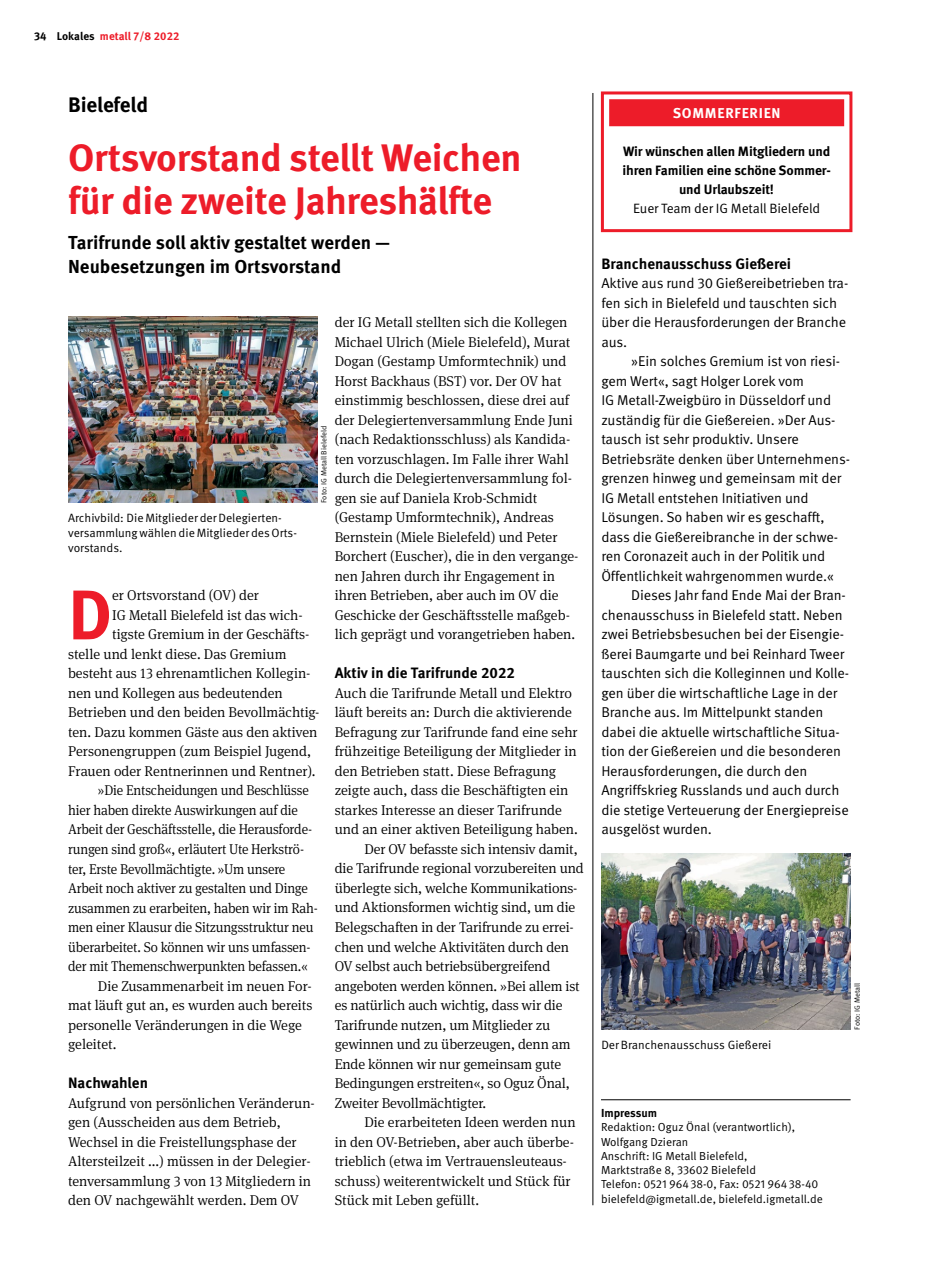
<style>
.page{position:relative;width:936px;height:1285px;background:#fff}
.page>*{position:absolute;margin:0;border:0;box-sizing:border-box;transform-origin:0 0}
.t1{font:700 70.05px "Meta IGMT";color:#ed1c29}
.t2{font:700 38.25px/42.6px "Meta IGMT";letter-spacing:-.01em;color:#ed1c29}
.t3{font:700 21px "Meta IGMT";letter-spacing:-.01em;color:#000}
.t4{font:700 18.75px/24px "Meta IGMT";color:#000}
.t5{font:700 15px "Meta IGMT";color:#000}
.t6{font:300 14.25px/19.5px "Meta Serif IGMT";color:#000}
.t7{font:14.25px/19.5px "Meta IGMT";letter-spacing:-.01em;color:#000}
.t8{font:300 14.25px "Meta Serif IGMT";color:#000;scale:.95 1}
.t9{font:700 14.25px "Meta IGMT";letter-spacing:.05em;color:#fff}
.t10{font:700 13.5px/18.8px "Meta IGMT";letter-spacing:-.01em;color:#000;text-align:center}
.t11{font:13.5px "Meta IGMT";letter-spacing:-.01em;color:#000}
.t12{font:12px/15px "Meta IGMT";color:#000}
.t13{font:11.7px/14.2px "Meta IGMT";color:#000}
.t14{font:700 11.7px "Meta IGMT";color:#000}
.t15{font:700 11.25px "Meta IGMT";letter-spacing:.005em;color:#ed1c29}
.t16{font:7.5px "Meta IGMT";color:#000}
.s1{color:#000}
</style>
<div class="page">
<img style="left:68px;top:316px;width:250px;height:186px">
<img style="left:601px;top:853px;width:249px;height:176px">
<hr style="left:592px;top:93px;width:1px;height:1111px;background:#000">
<hr style="left:601px;top:1099px;width:249px;height:1px;background:#000">
<div style="left:601px;top:91px;width:251px;height:141px;border:3px solid #ed1c29"></div>
<div style="left:609px;top:99px;width:235px;height:27px;background:#ed1c29"></div>
<p class="t15" style="left:34px;top:27px;width:147px"><span class="s1">34 Lokales</span> metall 7/8 2022</p>
<h3 class="t3" style="left:68px;top:89px;width:81px">Bielefeld</h3>
<h2 class="t2" style="left:68px;top:134px;width:455px">Ortsvorstand stellt Weichen für die zweite Jahreshälfte</h2>
<h3 class="t4" style="left:68px;top:229px;width:324px">Tarifrunde soll aktiv gestaltet werden —<br>Neubesetzungen im Ortsvorstand</h3>
<p class="t6" style="left:335px;top:312px;width:245px">der IG Metall stellten sich die Kollegen Michael Ulrich (Miele Bielefeld), Murat Dogan (Gestamp Umformtechnik) und Horst Backhaus (BST) vor. Der OV hat einstimmig beschlossen, diese drei auf der Delegiertenversammlung Ende Juni (nach Redaktionsschluss) als Kandida&shy;ten vorzuschlagen. Im Falle ihrer Wahl durch die Delegiertenversammlung fol&shy;gen sie auf Daniela Krob-Schmidt (Gestamp Umformtechnik), Andreas Bernstein (Miele Bielefeld) und Peter Borchert (Euscher), die in den vergange&shy;nen Jahren durch ihr Engagement in ihren Betrieben, aber auch im OV die Geschicke der Geschäftsstelle maßgeb&shy;lich geprägt und vorangetrieben haben.</p>
<p class="t5" style="left:335px;top:661px;width:182px">Aktiv in die Tarifrunde 2022</p>
<p class="t6" style="left:335px;top:682px;width:239px">Auch die Tarifrunde Metall und Elektro</p>
<p class="t6" style="left:335px;top:702px;width:239px">läuft bereits an: Durch die aktivierende</p>
<p class="t6" style="left:335px;top:721px;width:244px">Befragung zur Tarifrunde fand eine sehr</p>
<p class="t6" style="left:335px;top:741px;width:243px">frühzeitige Beteiligung der Mitglieder in</p>
<p class="t6" style="left:335px;top:760px;width:223px">den Betrieben statt. Diese Befragung</p>
<p class="t6" style="left:335px;top:780px;width:235px">zeigte auch, dass die Beschäftigten ein</p>
<p class="t6" style="left:335px;top:799px;width:229px">starkes Interesse an dieser Tarifrunde</p>
<p class="t6" style="left:335px;top:819px;width:245px">und an einer aktiven Beteiligung haben.</p>
<p class="t6" style="left:364px;top:838px;width:215px">Der OV befasste sich intensiv damit,</p>
<p class="t6" style="left:335px;top:857px;width:251px">die Tarifrunde regional vorzubereiten und</p>
<p class="t6" style="left:335px;top:877px;width:244px">überlegte sich, welche Kommunikations-</p>
<p class="t6" style="left:335px;top:896px;width:242px">und Aktionsformen wichtig sind, um die</p>
<p class="t6" style="left:335px;top:916px;width:241px">Belegschaften in der Tarifrunde zu errei-</p>
<p class="t6" style="left:335px;top:935px;width:236px">chen und welche Aktivitäten durch den</p>
<p class="t6" style="left:335px;top:955px;width:217px">OV selbst auch betriebsübergreifend</p>
<p class="t6" style="left:335px;top:974px;width:246px">angeboten werden können. »Bei allem ist</p>
<p class="t6" style="left:335px;top:994px;width:229px">es natürlich auch wichtig, dass wir die</p>
<p class="t6" style="left:335px;top:1013px;width:217px">Tarifrunde nutzen, um Mitglieder zu</p>
<p class="t6" style="left:335px;top:1033px;width:237px">gewinnen und zu überzeugen, denn am</p>
<p class="t6" style="left:335px;top:1052px;width:228px">Ende können wir nur gemeinsam gute</p>
<p class="t6" style="left:335px;top:1072px;width:237px">Bedingungen erstreiten«, so Oguz Önal,</p>
<p class="t6" style="left:335px;top:1091px;width:153px">Zweiter Bevollmächtigter.</p>
<p class="t6" style="left:364px;top:1111px;width:212px">Die erarbeiteten Ideen werden nun</p>
<p class="t6" style="left:335px;top:1130px;width:241px">in den OV-Betrieben, aber auch überbe-</p>
<p class="t6" style="left:335px;top:1150px;width:234px">trieblich (etwa im Vertrauensleuteaus-</p>
<p class="t6" style="left:335px;top:1169px;width:237px">schuss) weiterentwickelt und Stück für</p>
<p class="t6" style="left:335px;top:1189px;width:146px">Stück mit Leben gefüllt.</p>
<p class="t16" style="left:318px;top:502px;width:79px;rotate:-90deg">Foto: IG Metall Bielefeld</p>
<p class="t12" style="left:68px;top:509px;width:230px">Archivbild: Die Mitglieder derDelegierten - versammlungwählen die Mitglieder desOrts - vorstands.</p>
<h1 class="t1" style="left:68px;top:560px;width:46px">D</h1>
<p class="t6" style="left:112px;top:585px;width:148px">er Ortsvorstand (OV) der</p>
<p class="t6" style="left:112px;top:604px;width:192px">IG Metall Bielefeld ist das wich-</p>
<p class="t6" style="left:112px;top:624px;width:199px">tigste Gremium in der Geschäfts-</p>
<p class="t6" style="left:68px;top:643px;width:220px">stelle und lenkt diese. Das Gremium</p>
<p class="t6" style="left:68px;top:663px;width:244px">besteht aus 13 ehrenamtlichen Kollegin-</p>
<p class="t6" style="left:68px;top:682px;width:216px">nen und Kollegen aus bedeutenden</p>
<p class="t6" style="left:68px;top:702px;width:253px">Betrieben und den beiden Bevollmächtig-</p>
<p class="t6" style="left:68px;top:721px;width:251px">ten. Dazu kommen Gäste aus den aktiven</p>
<p class="t6" style="left:68px;top:741px;width:244px">Personengruppen (zum Beispiel Jugend,</p>
<p class="t6" style="left:68px;top:760px;width:249px">Frauen oder Rentnerinnen und Rentner).</p>
<p class="t8" style="left:98px;top:780px;width:223px">»Die Entscheidungen und Beschlüsse</p>
<p class="t8" style="left:68px;top:799px;width:243px">hier haben direkte Auswirkungen auf die</p>
<p class="t8" style="left:68px;top:819px;width:258px">Arbeit der Geschäftsstelle, die Herausforde-</p>
<p class="t8" style="left:68px;top:838px;width:250px">rungen sind groß«, erläutert Ute Herkströ-</p>
<p class="t8" style="left:68px;top:858px;width:230px">ter, Erste Bevollmächtigte. »Um unsere</p>
<p class="t8" style="left:68px;top:877px;width:254px">Arbeit noch aktiver zu gestalten und Dinge</p>
<p class="t8" style="left:68px;top:897px;width:264px">zusammen zu erarbeiten, haben wir im Rah-</p>
<p class="t8" style="left:68px;top:916px;width:260px">men einer Klausur die Sitzungsstruktur neu</p>
<p class="t8" style="left:68px;top:936px;width:257px">überarbeitet. So können wir uns umfassen-</p>
<p class="t8" style="left:68px;top:955px;width:254px">der mit Themenschwerpunkten befassen.«</p>
<p class="t6" style="left:98px;top:975px;width:215px">Die Zusammenarbeit im neuen For-</p>
<p class="t6" style="left:68px;top:994px;width:246px">mat läuft gut an, es wurden auch bereits</p>
<p class="t6" style="left:68px;top:1014px;width:235px">personelle Veränderungen in die Wege</p>
<p class="t6" style="left:68px;top:1033px;width:50px">geleitet.</p>
<p class="t5" style="left:68px;top:1070px;width:81px">Nachwahlen</p>
<p class="t6" style="left:68px;top:1092px;width:248px">Aufgrund von persönlichen Veränderun&shy;gen (Ausscheiden aus dem Betrieb, Wechsel in die Freistellungsphase der Altersteilzeit ...) müssen in der Delegier&shy;tenversammlung 3 von 13 Mitgliedern in den OV nachgewählt werden. Dem OV</p>
<p class="t9" style="left:672px;top:102px;width:109px">SOMMERFERIEN</p>
<p class="t10" style="left:622px;top:141px;width:210px">Wir wünschen allen Mitgliedern und ihren Familien eine schöne Sommer&shy;und Urlaubszeit!</p>
<p class="t11" style="left:633px;top:198px;width:189px">Euer Team der IG Metall Bielefeld</p>
<p class="t5" style="left:601px;top:251px;width:191px">Branchenausschuss Gießerei</p>
<p class="t7" style="left:601px;top:272px;width:248px">Aktive aus rund 30 Gießereibetrieben tra&shy;fen sich in Bielefeld und tauschten sich über die Herausforderungen der Branche aus.</p>
<p class="t7" style="left:601px;top:350px;width:250px;text-indent:30px">»Ein solches Gremium ist von riesi&shy;gem Wert«, sagt Holger Lorek vom<br>IG Metall-Zweigbüro in Düsseldorf und zuständig für die Gießereien. »Der Aus&shy;tausch ist sehr produktiv. Unsere Betriebsräte denken über Unternehmens&shy;grenzen hinweg und gemeinsam mit der IG Metall entstehen Initiativen und Lösungen. So haben wir es geschafft, dass die Gießereibranche in der schwe&shy;ren Coronazeit auch in der Politik und Öffentlichkeit wahrgenommen wurde.«</p>
<p class="t7" style="left:601px;top:584px;width:249px;text-indent:30px">Dieses Jahr fand Ende Mai der Bran&shy;chenausschuss in Bielefeld statt. Neben zwei Betriebsbesuchen bei der Eisengie&shy;ßerei Baumgarte und bei Reinhard Tweer tauschten sich die Kolleginnen und Kolle&shy;gen über die wirtschaftliche Lage in der Branche aus. Im Mittelpunkt standen dabei die aktuelle wirtschaftliche Situa&shy;tion der Gießereien und die besonderen Herausforderungen, die durch den Angriffskrieg Russlands und auch durch die stetige Verteuerung der Energiepreise ausgelöst wurden.</p>
<p class="t12" style="left:601px;top:1036px;width:171px">DerBranchenausschuss Gießerei</p>
<p class="t14" style="left:601px;top:1103px;width:58px">Impressum</p>
<p class="t13" style="left:601px;top:1119px;width:223px">Redaktion: Oguz Önal (verantwortlich), Wolfgang Dzieran<br>Anschrift: IG Metall Bielefeld,<br>Marktstraße 8, 33602 Bielefeld<br>Telefon: 0521 964 38-0, Fax: 0521 964 38-40 bielefeld@igmetall.de, bielefeld.igmetall.de</p>
<p class="t16" style="left:851px;top:1029px;width:48px;rotate:-90deg">Foto: IG Metall</p>
</div>
